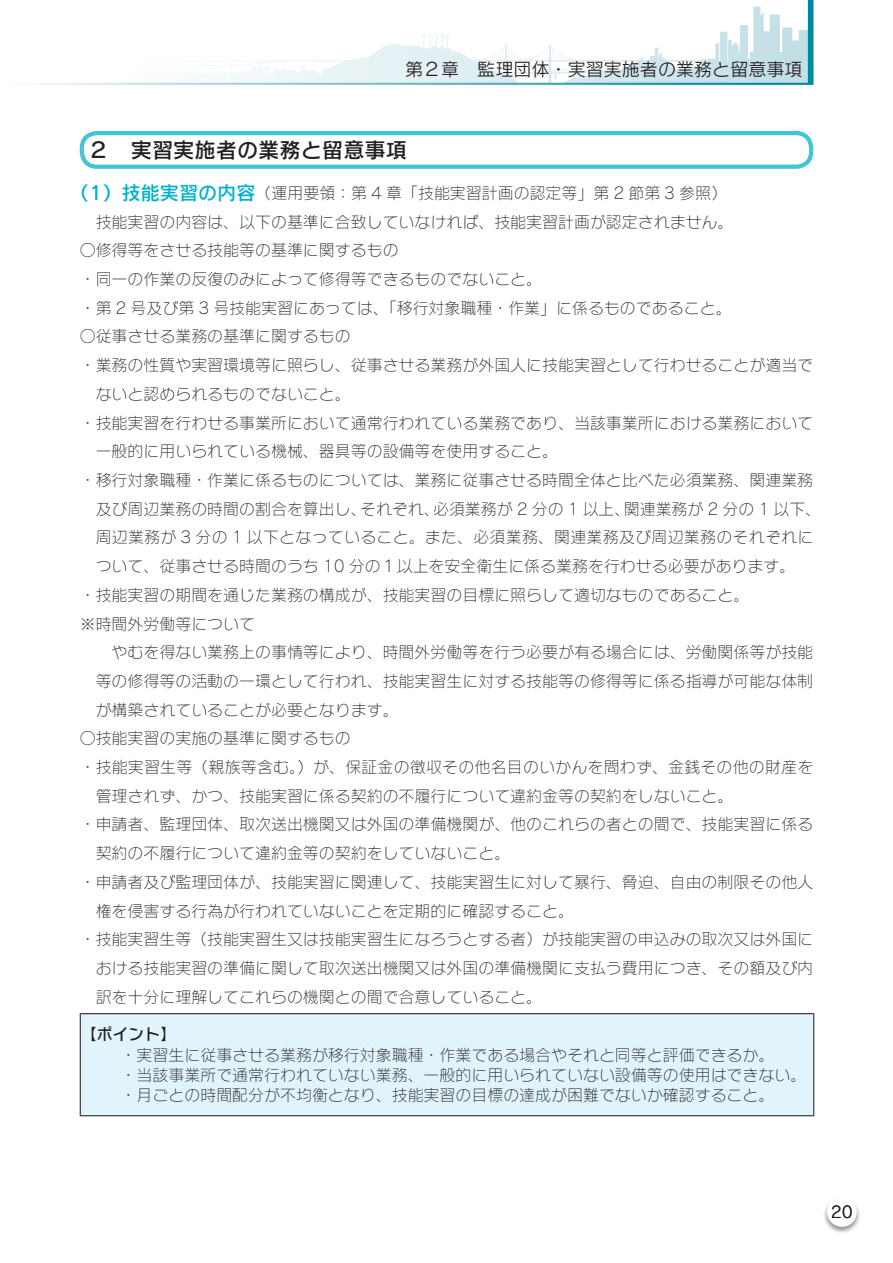
<style>
.page{position:relative;width:893px;height:1263px;background:#fff}
.page>*{position:absolute;margin:0;border:0;box-sizing:border-box;transform-origin:0 0}
.t1{font:21.3px "Rodin NTLG Pro DB";color:#231f20}
.t2{font:18px "Rodin NTLG Pro M";color:#231f20}
.t3{font:15.9px/28.7px "Rodin NTLG Pro L";color:#231f20}
.t4{font:15.9px "Rodin NTLG Pro DB";color:#231f20}
.t5{font:15.9px "Rodin NTLG Pro M";color:#231f20}
.s1{font-family:"Rodin NTLG Pro DB";font-size:19.2px;color:#00b1cd}
</style>
<div class="page">
<div style="left:80px;top:1014px;width:734px;height:102px;background:#e1f4fc"></div>
<hr style="left:80px;top:1013px;width:734px;height:1px;background:#231f20">
<hr style="left:80px;top:1014px;width:1px;height:101px;background:#231f20">
<hr style="left:813px;top:1014px;width:1px;height:101px;background:#231f20">
<hr style="left:80px;top:1115px;width:734px;height:1px;background:#231f20">
<div style="left:80px;top:131px;width:733px;height:38px;border:4px solid #44c3d9;border-radius:15px"></div>
<svg style="left:36px;top:0;width:777px;height:85px"></svg>
<div style="left:822px;top:1196px;width:39px;height:39px;background:#231f20;opacity:.5"></div>
<div style="left:827px;top:1197px;width:30px;height:30px;background:#fff;border-radius:50%"></div>
<p class="t2" style="left:405px;top:57px;width:399px">第２章　監理団体・実習実施者の業務と留意事項</p>
<h1 class="t1" style="left:88px;top:136px;width:320px">２　実習実施者の業務と留意事項</h1>
<p class="t3" style="left:96px;top:178px;width:639px;text-indent:-26px"><span class="s1">（1）技能実習の内容</span>（運用要領：第 4 章「技能実習計画の認定等」第 2 節第 3 参照）技能実習の内容は、以下の基準に合致していなければ、技能実習計画が認定されません。</p>
<p class="t3" style="left:80px;top:236px;width:653px">○修得等をさせる技能等の基準に関するもの<br>・ 同一の作業の反復のみによって修得等できるものでないこと。<br>・ 第 2 号及び第 3 号技能実習にあっては、「移行対象職種・ 作業」に係るものであること。</p>
<p class="t3" style="left:80px;top:322px;width:273px">○従事させる業務の基準に関するもの</p>
<p class="t3" style="left:80px;top:350px;width:735px">・ 業務の性質や実習環境等に照らし、従事させる業務が外国人に技能実習として行わせることが適当で</p>
<p class="t3" style="left:96px;top:379px;width:257px">ないと認められるものでないこと。</p>
<p class="t3" style="left:80px;top:408px;width:735px">・ 技能実習を行わせる事業所において通常行われている業務であり、当該事業所における業務において</p>
<p class="t3" style="left:96px;top:436px;width:464px">一般的に用いられている機械、器具等の設備等を使用すること。</p>
<p class="t3" style="left:80px;top:465px;width:735px">・ 移行対象職種・ 作業に係るものについては、業務に従事させる時間全体と比べた必須業務、関連業務</p>
<p class="t3" style="left:96px;top:494px;width:727px">及び周辺業務の時間の割合を算出し、それぞれ、必須業務が 2 分の 1 以上、関連業務が 2 分の 1 以下、</p>
<p class="t3" style="left:96px;top:523px;width:719px">周辺業務が 3 分の 1 以下となっていること。また、必須業務、関連業務及び周辺業務のそれぞれに</p>
<p class="t3" style="left:96px;top:551px;width:701px">ついて、従事させる時間のうち 10 分の１以上を安全衛生に係る業務を行わせる必要があります。</p>
<p class="t3" style="left:80px;top:580px;width:671px">・ 技能実習の期間を通じた業務の構成が、技能実習の目標に照らして適切なものであること。</p>
<p class="t3" style="left:80px;top:609px;width:177px">※時間外労働等について</p>
<p class="t3" style="left:96px;top:637px;width:719px">　やむを得ない業務上の事情等により、時間外労働等を行う必要が有る場合には、労働関係等が技能</p>
<p class="t3" style="left:96px;top:666px;width:719px">等の修得等の活動の一環として行われ、技能実習生に対する技能等の修得等に係る指導が可能な体制</p>
<p class="t3" style="left:96px;top:695px;width:304px">が構築されていることが必要となります。</p>
<p class="t3" style="left:80px;top:723px;width:273px">○技能実習の実施の基準に関するもの</p>
<p class="t3" style="left:80px;top:752px;width:735px">・ 技能実習生等（親族等含む。）が、保証金の徴収その他名目のいかんを問わず、金銭その他の財産を</p>
<p class="t3" style="left:96px;top:781px;width:639px">管理されず、かつ、技能実習に係る契約の不履行について違約金等の契約をしないこと。</p>
<p class="t3" style="left:80px;top:810px;width:735px">・ 申請者、監理団体、取次送出機関又は外国の準備機関が、他のこれらの者との間で、技能実習に係る</p>
<p class="t3" style="left:96px;top:838px;width:416px">契約の不履行について違約金等の契約をしていないこと。</p>
<p class="t3" style="left:80px;top:867px;width:735px">・ 申請者及び監理団体が、技能実習に関連して、技能実習生に対して暴行、脅迫、自由の制限その他人</p>
<p class="t3" style="left:96px;top:896px;width:480px">権を侵害する行為が行われていないことを定期的に確認すること。</p>
<p class="t3" style="left:80px;top:924px;width:735px">・ 技能実習生等（技能実習生又は技能実習生になろうとする者）が技能実習の申込みの取次又は外国に</p>
<p class="t3" style="left:96px;top:953px;width:719px">おける技能実習の準備に関して取次送出機関又は外国の準備機関に支払う費用につき、その額及び内</p>
<p class="t3" style="left:96px;top:982px;width:448px">訳を十分に理解してこれらの機関との間で合意していること。</p>
<p class="t4" style="left:81px;top:1024px;width:97px">【ポイント】</p>
<p class="t3" style="left:89px;top:1044px;width:719px;line-height:20.2px">　　・ 実習生に従事させる業務が移行対象職種・ 作業である場合やそれと同等と評価できるか。<br>　　・ 当該事業所で通常行われていない業務、一般的に用いられていない設備等の使用はできない。　　・ 月ごとの時間配分が不均衡となり、技能実習の目標の達成が困難でないか確認すること。</p>
<p class="t5" style="left:831px;top:1202px;width:24px">20</p>
</div>
